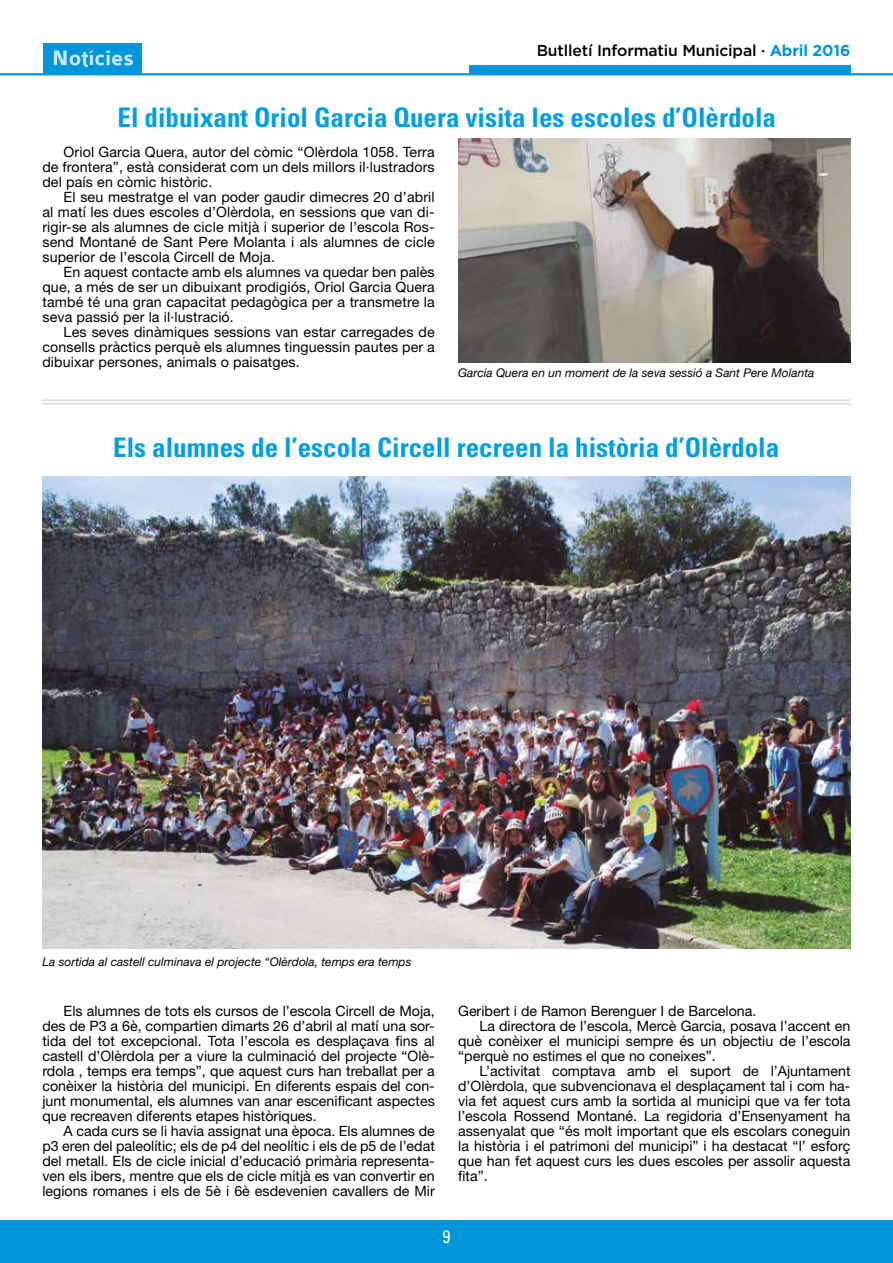
<style>
.page{position:relative;width:893px;height:1263px;background:#fff}
.page>*{position:absolute;margin:0;border:0;box-sizing:border-box;transform-origin:0 0}
.t1{font:700 condensed 27px "Univers";color:#009fe3}
.t2{font:condensed 18px "Univers";color:#fff}
.t3{font:500 15.75px "Gotham";letter-spacing:-.01em;color:#000}
.t4{font:14.25px/15px "Helvetica Neue";color:#000;text-align:justify}
.t5{font:italic 12px "Helvetica Neue";color:#000}
.s1{font-weight:700;color:#0096dc}
</style>
<div class="page">
<div style="left:0;top:1220px;width:893px;height:43px;background:#0096dc"></div>
<hr style="left:0;top:73px;width:893px;height:2px;background:#0096dc">
<div style="left:469px;top:66px;width:381px;height:8px;background:#0096dc"></div>
<div style="left:43px;top:43px;width:99px;height:31px;background:#0096dc"></div>
<svg style="left:54px;top:51px;width:79px;height:17px"></svg>
<img style="left:458px;top:138px;width:392px;height:224px">
<hr style="left:42px;top:400px;width:808px;height:1px;background:#c6c6c6">
<hr style="left:42px;top:403px;width:808px;height:1px;background:#c6c6c6">
<img style="left:43px;top:477px;width:807px;height:471px">
<p class="t3" style="left:537px;top:41px;width:315px">Butlletí Informatiu Municipal · <span class="s1">Abril 2016</span></p>
<h1 class="t1" style="left:118px;top:101px;width:660px">El dibuixant Oriol Garcia Quera visita les escoles d’Olèrdola</h1>
<p class="t4" style="left:42px;top:144px;width:394px;text-indent:21px">Oriol Garcia Quera, autor del còmic “Olèrdola 1058. Terra de frontera”, està considerat com un dels millors il·lustradors del país en còmic històric.</p>
<p class="t4" style="left:42px;top:189px;width:394px;text-indent:21px">El seu mestratge el van poder gaudir dimecres 20 d’abril al matí les dues escoles d’Olèrdola, en sessions que van di&shy;rigir-se als alumnes de cicle mitjà i superior de l’escola Ros&shy;send Montané de Sant Pere Molanta i als alumnes de cicle superior de l’escola Circell de Moja.</p>
<p class="t4" style="left:42px;top:264px;width:394px;text-indent:21px">En aquest contacte amb els alumnes va quedar ben palès que, a més de ser un dibuixant prodigiós, Oriol Garcia Quera també té una gran capacitat pedagògica per a transmetre la seva passió per la il·lustració.</p>
<p class="t4" style="left:42px;top:324px;width:394px;text-indent:21px">Les seves dinàmiques sessions van estar carregades de consells pràctics perquè els alumnes tinguessin pautes per a dibuixar persones, animals o paisatges.</p>
<p class="t5" style="left:458px;top:366px;width:358px">Garcia Quera en un moment de la seva sessió a Sant Pere Molanta</p>
<h1 class="t1" style="left:113px;top:431px;width:667px">Els alumnes de l’escola Circell recreen la història d’Olèrdola</h1>
<p class="t5" style="left:43px;top:955px;width:370px">La sortida al castell culminava el projecte “Olèrdola, temps era temps</p>
<p class="t4" style="left:42px;top:1003px;width:394px;text-indent:21px">Els alumnes de tots els cursos de l’escola Circell de Moja, des de P3 a 6è, compartien dimarts 26 d’abril al matí una sor&shy;tida del tot excepcional. Tota l’escola es desplaçava fins al castell d’Olèrdola per a viure la culminació del projecte “Olè&shy;rdola , temps era temps”, que aquest curs han treballat per a conèixer la història del municipi. En diferents espais del con&shy;junt monumental, els alumnes van anar escenificant aspectes que recreaven diferents etapes històriques.</p>
<p class="t4" style="left:42px;top:1123px;width:394px;text-indent:21px">A cada curs se li havia assignat una època. Els alumnes de p3 eren del paleolític; els de p4 del neolític i els de p5 de l’edat del metall. Els de cicle inicial d’educació primària representa&shy;ven els ibers, mentre que els de cicle mitjà es van convertir en legions romanes i els de 5è i 6è esdevenien cavallers de Mir</p>
<p class="t4" style="left:458px;top:1003px;width:300px">Geribert i de Ramon Berenguer I de Barcelona.</p>
<p class="t4" style="left:479px;top:1018px;width:372px">La directora de l’escola, Mercè Garcia, posava l’accent en</p>
<p class="t4" style="left:458px;top:1033px;width:394px">què conèixer el municipi sempre és un objectiu de l’escola</p>
<p class="t4" style="left:458px;top:1048px;width:259px">“perquè no estimes el que no coneixes”.</p>
<p class="t4" style="left:479px;top:1063px;width:373px">L’activitat comptava amb el suport de l’Ajuntament</p>
<p class="t4" style="left:458px;top:1078px;width:394px">d’Olèrdola, que subvencionava el desplaçament tal i com ha-</p>
<p class="t4" style="left:458px;top:1093px;width:394px">via fet aquest curs amb la sortida al municipi que va fer tota</p>
<p class="t4" style="left:458px;top:1108px;width:394px">l’escola Rossend Montané. La regidoria d’Ensenyament ha</p>
<p class="t4" style="left:458px;top:1123px;width:394px">assenyalat que “és molt important que els escolars coneguin</p>
<p class="t4" style="left:458px;top:1138px;width:394px">la història i el patrimoni del municipi” i ha destacat “l’ esforç</p>
<p class="t4" style="left:458px;top:1153px;width:394px">que han fet aquest curs les dues escoles per assolir aquesta</p>
<p class="t4" style="left:458px;top:1168px;width:31px">fita”.</p>
<p class="t2" style="left:442px;top:1225px;width:9px">9</p>
</div>
